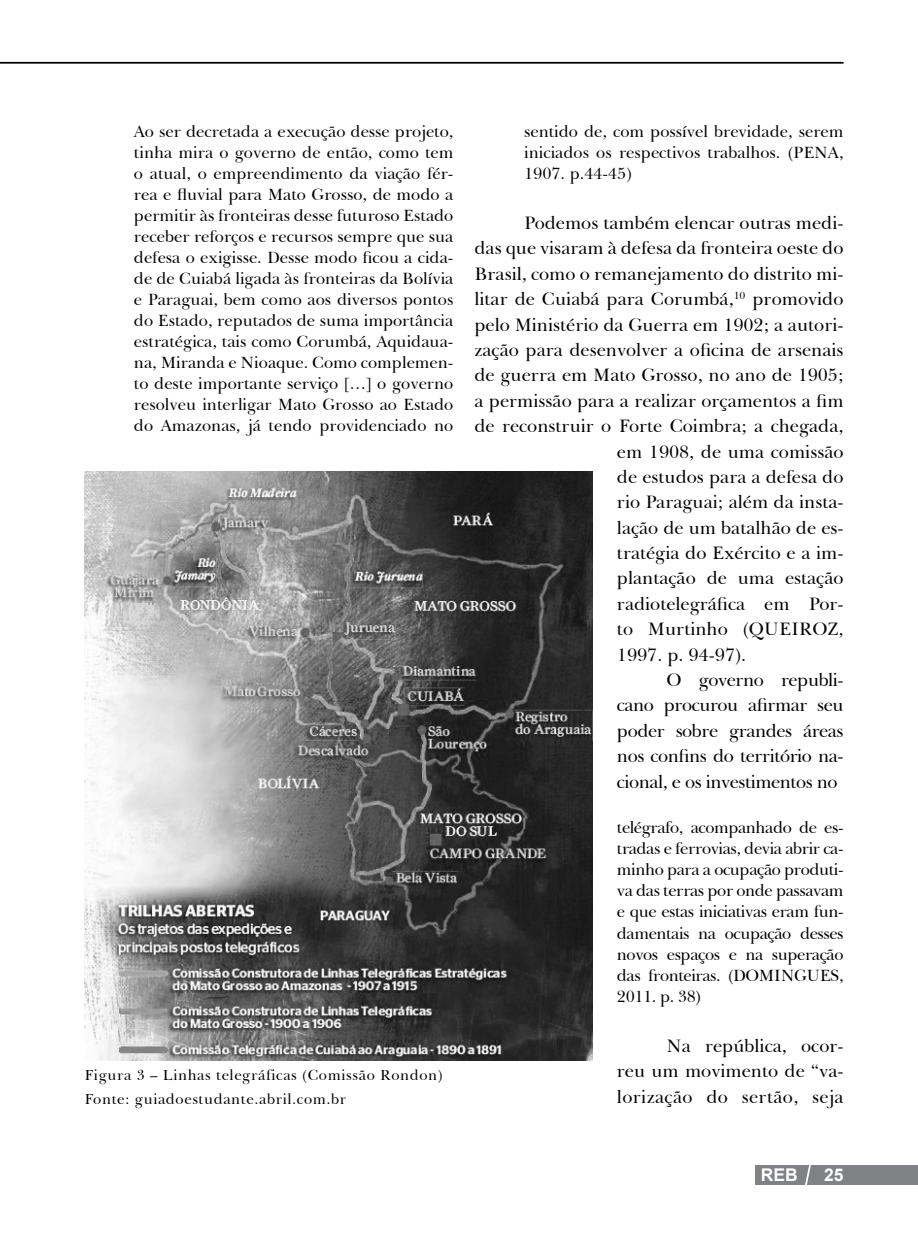
<style>
.page{position:relative;width:918px;height:1241px;background:#fff}
.page>*{position:absolute;margin:0;border:0;box-sizing:border-box;transform-origin:0 0}
.t1{font:18.38px/25.4px "Baskerville BT";color:#000;text-align:justify}
.t2{font:18.38px "Baskerville BT";letter-spacing:-.025em;color:#000}
.t3{font:700 17.5px "Arial";color:#fff}
.t4{font:16.62px/21px "Baskerville BT";color:#000;text-align:justify}
.t5{font:14.88px/24.2px "Baskerville BT";letter-spacing:.04em;color:#000}
</style>
<div class="page">
<div style="left:754px;top:1164px;width:164px;height:20px;background:#808184"></div>
<svg style="left:803px;top:1164px;width:10px;height:21px"></svg>
<hr style="left:0;top:62px;width:843px;height:2px;background:#000">
<img style="left:84px;top:472px;width:508px;height:588px">
<p class="t4" style="left:134px;top:120px;width:321px">Ao ser decretada a execução desse projeto, tinha mira o governo de então, como tem o atual, o empreendimento da viação fér&shy;rea e fluvial para Mato Grosso, de modo a permitir às fronteiras desse futuroso Estado receber reforços e recursos sempre que sua defesa o exigisse. Desse modo ficou a cida&shy;de de Cuiabá ligada às fronteiras da Bolívia e Paraguai, bem como aos diversos pontos do Estado, reputados de suma importância estratégica, tais como Corumbá, Aquidaua&shy;na, Miranda e Nioaque. Como complemen&shy;to deste importante serviço […] o governo resolveu interligar Mato Grosso ao Estado do Amazonas, já tendo providenciado no</p>
<p class="t4" style="left:524px;top:120px;width:321px">sentido de, com possível brevidade, serem iniciados os respectivos trabalhos. (PENA, 1907. p.44-45)</p>
<p class="t1" style="left:524px;top:209px;width:321px">Podemos também elencar outras medi-</p>
<p class="t1" style="left:474px;top:235px;width:370px">das que visaram à defesa da fronteira oeste do</p>
<p class="t1" style="left:474px;top:260px;width:370px">Brasil, como o remanejamento do distrito mi-</p>
<p class="t1" style="left:474px;top:286px;width:371px">litar de Cuiabá para Corumbá,<sup>10</sup> promovido</p>
<p class="t1" style="left:474px;top:311px;width:370px">pelo Ministério da Guerra em 1902; a autori-</p>
<p class="t1" style="left:474px;top:336px;width:370px">zação para desenvolver a oficina de arsenais</p>
<p class="t1" style="left:474px;top:362px;width:371px">de guerra em Mato Grosso, no ano de 1905;</p>
<p class="t1" style="left:474px;top:387px;width:370px">a permissão para a realizar orçamentos a fim</p>
<p class="t1" style="left:474px;top:412px;width:370px">de reconstruir o Forte Coimbra; a chegada,</p>
<p class="t1" style="left:617px;top:438px;width:228px">em 1908, de uma comissão</p>
<p class="t1" style="left:617px;top:463px;width:228px">de estudos para a defesa do</p>
<p class="t1" style="left:617px;top:489px;width:228px">rio Paraguai; além da insta-</p>
<p class="t1" style="left:617px;top:514px;width:228px">lação de um batalhão de es-</p>
<p class="t1" style="left:617px;top:539px;width:228px">tratégia do Exército e a im-</p>
<p class="t1" style="left:617px;top:565px;width:228px">plantação de uma estação</p>
<p class="t1" style="left:617px;top:590px;width:228px">radiotelegráfica em Por-</p>
<p class="t1" style="left:617px;top:615px;width:228px">to Murtinho (QUEIROZ,</p>
<p class="t1" style="left:617px;top:641px;width:131px">1997. p. 94-97).</p>
<p class="t2" style="left:666px;top:667px;width:178px">O governo republi-</p>
<p class="t2" style="left:617px;top:692px;width:228px">cano procurou afirmar seu</p>
<p class="t2" style="left:617px;top:717px;width:228px">poder sobre grandes áreas</p>
<p class="t2" style="left:617px;top:743px;width:228px">nos confins do território na-</p>
<p class="t2" style="left:617px;top:768px;width:222px">cional, e os investimentos no</p>
<p class="t4" style="left:617px;top:816px;width:228px">telégrafo, acompanhado de es&shy;tradas e ferrovias, devia abrir ca&shy;minho para a ocupação produti&shy;va das terras por onde passavam e que estas iniciativas eram fun&shy;damentais na ocupação desses novos espaços e na superação das fronteiras. (DOMINGUES, 2011. p. 38)</p>
<p class="t1" style="left:617px;top:1032px;width:228px;text-indent:50px">Na república, ocor&shy;reu um movimento de “va&shy;lorização do sertão, seja</p>
<p class="t5" style="left:84px;top:1062px;width:360px">Figura 3 – Linhas telegráficas (Comissão Rondon)<br>Fonte: guiadoestudante.abril.com.br</p>
<p class="t3" style="left:761px;top:1163px;width:38px">REB</p>
<p class="t3" style="left:824px;top:1163px;width:21px">25</p>
</div>
